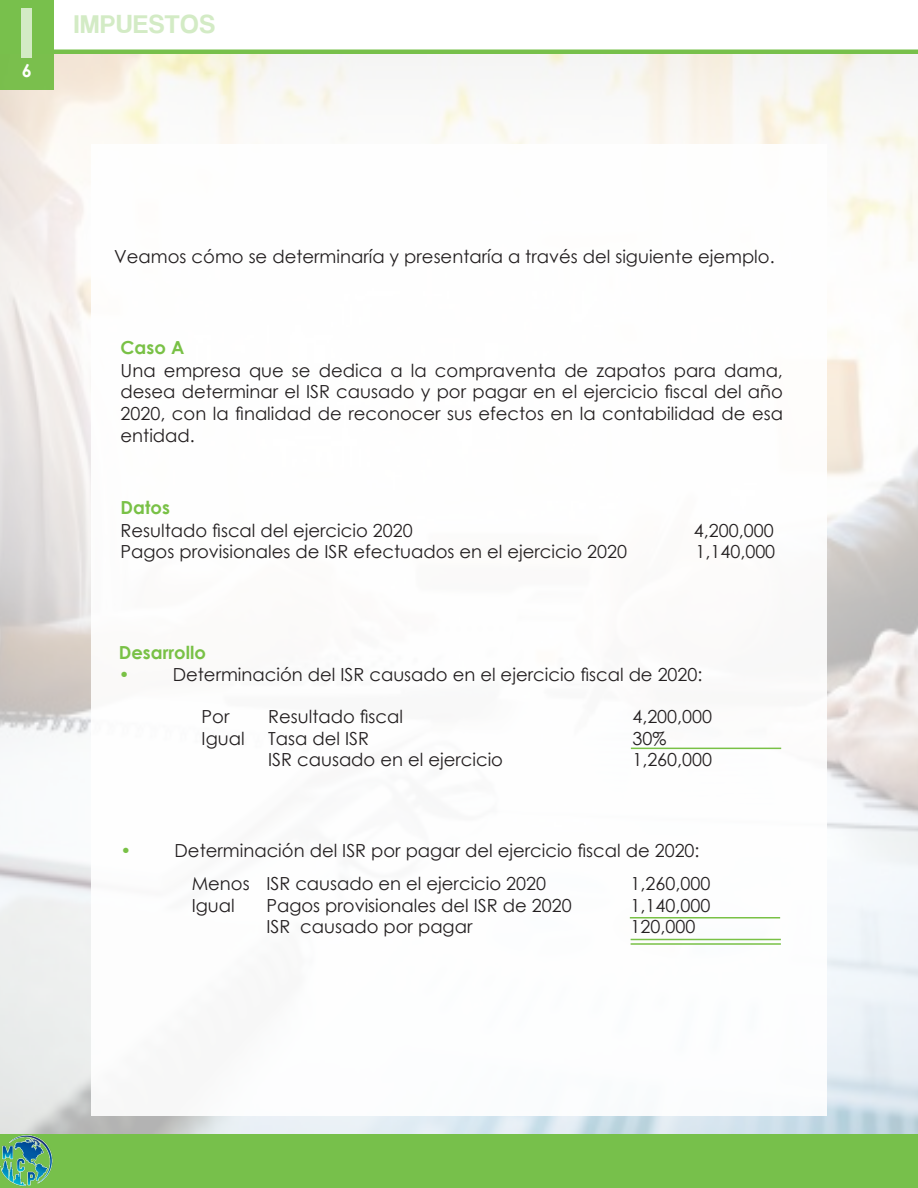
<style>
.page{position:relative;width:918px;height:1188px;background:#fff}
.page>*{position:absolute;margin:0;border:0;box-sizing:border-box;transform-origin:0 0}
.t1{font:75px "Coolvetica Rg";color:#d3ebc5}
.t2{font:27px "Coolvetica Rg";letter-spacing:.05em;color:#d3ebc5}
.t3{font:18px/21.6px "Century Gothic";color:#231f20;text-align:justify}
.t4{font:700 18px "Century Gothic";color:#79c146}
.t5{font:700 18px "Century Gothic";color:#fff}
.s1{color:#79c146}
</style>
<div class="page">
<hr style="left:54px;top:50px;width:864px;height:4px;background:#77c04b">
<div style="left:0;top:1134px;width:918px;height:54px;background:#77c04b"></div>
<img style="left:0;top:1135px;width:53px;height:52px">
<div style="left:0;top:0;width:54px;height:90px;background:#77c04b"></div>
<hr style="left:631px;top:748px;width:150px;height:1px;background:#79c146">
<hr style="left:630px;top:917px;width:150px;height:2px;background:#79c146">
<hr style="left:631px;top:939px;width:150px;height:1px;background:#79c146">
<hr style="left:631px;top:943px;width:150px;height:2px;background:#79c146">
<h1 class="t1" style="left:20px;top:-12px;width:16px">I</h1>
<p class="t5" style="left:22px;top:56px;width:12px">6</p>
<h2 class="t2" style="left:74px;top:8px;width:142px">IMPUESTOS</h2>
<p class="t3" style="left:114px;top:245px;width:662px">Veamos cómo se determinaría y presentaría a través del siguiente ejemplo.</p>
<p class="t4" style="left:121px;top:334px;width:65px">Caso A</p>
<p class="t3" style="left:121px;top:359px;width:664px">Una empresa que se dedica a la compraventa de zapatos para dama, desea determinar el ISR causado y por pagar en el ejercicio fiscal del año 2020, con la finalidad de reconocer sus efectos en la contabilidad de esa entidad.</p>
<p class="t4" style="left:121px;top:494px;width:51px">Datos</p>
<p class="t3" style="left:121px;top:519px;width:294px">Resultado fiscal del ejercicio 2020</p>
<p class="t3" style="left:694px;top:519px;width:81px">4,200,000</p>
<p class="t3" style="left:121px;top:541px;width:508px">Pagos provisionales de ISR efectuados en el ejercicio 2020</p>
<p class="t3" style="left:696px;top:541px;width:81px">1,140,000</p>
<p class="t4" style="left:119px;top:638px;width:89px">Desarrollo</p>
<p class="t3" style="left:119px;top:664px;width:585px"><span class="s1">•</span> Determinación del ISR causado en el ejercicio fiscal de 2020:</p>
<p class="t3" style="left:202px;top:705px;width:29px">Por</p>
<p class="t3" style="left:202px;top:727px;width:45px">Igual</p>
<p class="t3" style="left:268px;top:705px;width:136px">Resultado fiscal</p>
<p class="t3" style="left:268px;top:727px;width:102px">Tasa del ISR</p>
<p class="t3" style="left:268px;top:749px;width:236px">ISR causado en el ejercicio</p>
<p class="t3" style="left:632px;top:705px;width:81px">4,200,000</p>
<p class="t3" style="left:632px;top:727px;width:35px">30%</p>
<p class="t3" style="left:632px;top:749px;width:81px">1,260,000</p>
<p class="t3" style="left:121px;top:839px;width:581px"><span class="s1">•</span> Determinación del ISR por pagar del ejercicio fiscal de 2020:</p>
<p class="t3" style="left:192px;top:872px;width:59px">Menos</p>
<p class="t3" style="left:192px;top:894px;width:45px">Igual</p>
<p class="t3" style="left:266px;top:872px;width:281px">ISR causado en el ejercicio 2020</p>
<p class="t3" style="left:266px;top:894px;width:307px">Pagos provisionales del ISR de 2020</p>
<p class="t3" style="left:266px;top:916px;width:208px">ISR causado por pagar</p>
<p class="t3" style="left:631px;top:872px;width:81px">1,260,000</p>
<p class="t3" style="left:631px;top:894px;width:81px">1,140,000</p>
<p class="t3" style="left:631px;top:916px;width:66px">120,000</p>
</div>
